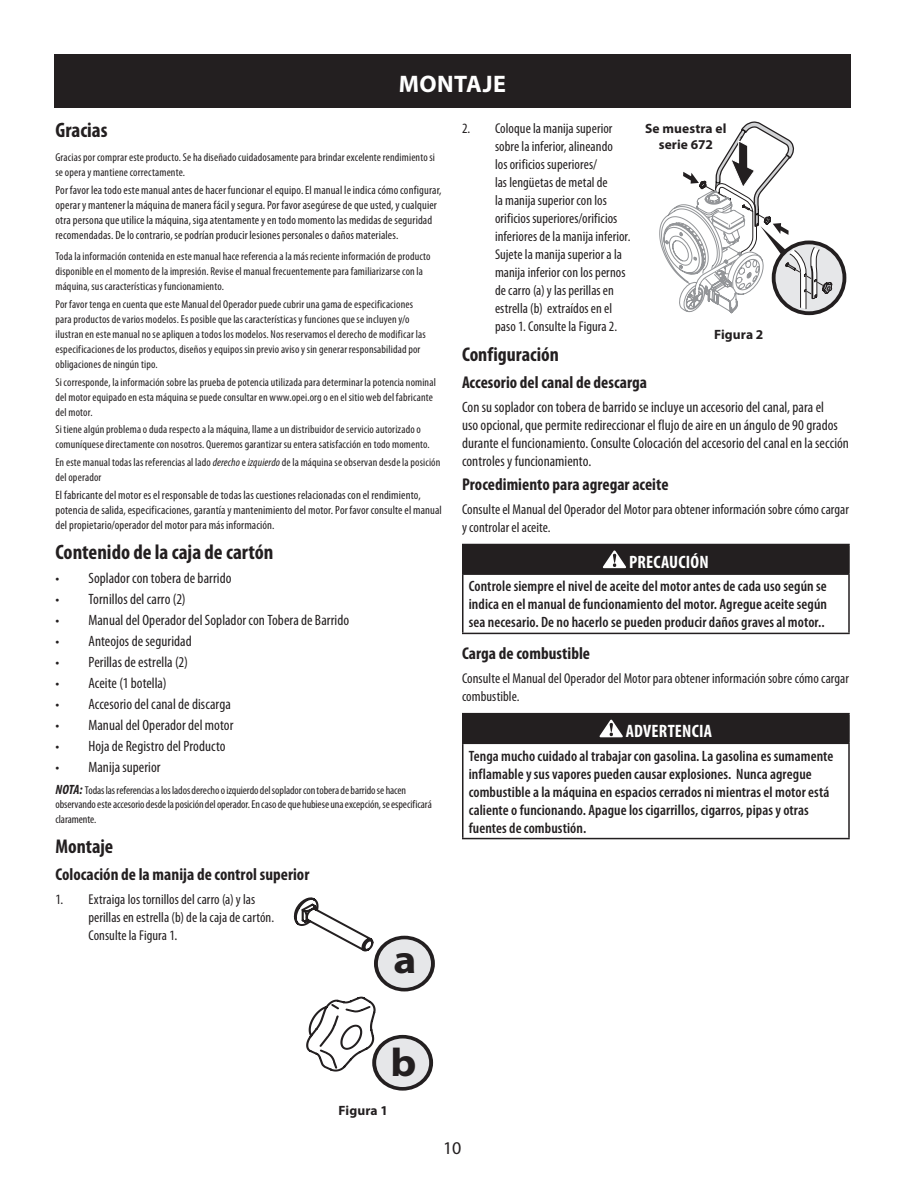
<style>
.page{position:relative;width:918px;height:1188px;background:#fff}
.page>*{position:absolute;margin:0;border:0;box-sizing:border-box;transform-origin:0 0}
.Figure_Number___Call{font:700 39.9px "Myriad Pro";color:#231f20;scale:1.09 1}
.t1{font:700 24px "Myriad Pro";letter-spacing:.02em;color:#fff}
.Heading{font:700 condensed 21px "Myriad Pro";color:#231f20}
.To_The_Owner_Heading{font:700 condensed 21px "Myriad Pro";color:#231f20}
.Heading-2{font:700 condensed 19.95px "Myriad Pro";color:#231f20}
.Warning__-_Danger{font:700 condensed 18px "Myriad Pro";letter-spacing:.01em;color:#fff}
.t2{font:18px "Myriad Pro";color:#231f20}
.Sub-Heading{font:700 condensed 17.1px "Myriad Pro";color:#231f20}
.Body{font:condensed 15px/18px "Myriad Pro";letter-spacing:.005em;color:#231f20}
.Warning_Body{font:600 condensed 15px/18px "Myriad Pro";letter-spacing:.005em;color:#231f20;text-align:justify}
.Body-2{font:condensed 14.25px/18px "Myriad Pro";letter-spacing:.005em;color:#231f20}
.Figure_Number___Call-2{font:700 13.5px/16.2px "Myriad Pro";letter-spacing:.005em;color:#231f20;text-align:center}
.To_The_Owner_Body{font:condensed 12px/15px "Myriad Pro";letter-spacing:.01em;color:#231f20}
.To_The_Owner_Body-2{font:condensed 11.4px/15px "Myriad Pro";letter-spacing:.015em;color:#231f20}
.Note{font:condensed 11.4px/14.4px "Myriad Pro";letter-spacing:-.005em;color:#231f20}
.s1{font-style:italic}
.s2{font-weight:700;font-style:italic;font-size:13.5px}
.s3{font-size:15px}
</style>
<div class="page">
<div style="left:54px;top:54px;width:796px;height:54px;background:#231f20"></div>
<div style="left:463px;top:544px;width:386px;height:30px;background:#231f20"></div>
<hr style="left:462px;top:544px;width:388px;height:1px;background:#231f20">
<hr style="left:462px;top:545px;width:2px;height:28px;background:#231f20">
<hr style="left:848px;top:545px;width:2px;height:28px;background:#231f20">
<hr style="left:462px;top:573px;width:388px;height:2px;background:#231f20">
<hr style="left:462px;top:575px;width:2px;height:58px;background:#231f20">
<hr style="left:848px;top:575px;width:2px;height:58px;background:#231f20">
<hr style="left:462px;top:633px;width:388px;height:1px;background:#231f20">
<svg style="left:603px;top:550px;width:23px;height:18px"></svg>
<div style="left:463px;top:714px;width:386px;height:29px;background:#231f20"></div>
<hr style="left:462px;top:713px;width:388px;height:1px;background:#231f20">
<hr style="left:462px;top:714px;width:2px;height:29px;background:#231f20">
<hr style="left:848px;top:714px;width:2px;height:29px;background:#231f20">
<hr style="left:462px;top:743px;width:388px;height:1px;background:#231f20">
<hr style="left:462px;top:744px;width:2px;height:94px;background:#231f20">
<hr style="left:848px;top:744px;width:2px;height:94px;background:#231f20">
<hr style="left:462px;top:838px;width:388px;height:1px;background:#231f20">
<svg style="left:599px;top:720px;width:24px;height:17px"></svg>
<div style="left:374px;top:1037px;width:57px;height:52px;background:#e6e7e9;border-radius:50%"></div>
<div style="left:372px;top:1035px;width:61px;height:56px;border:4px solid #231f20;border-radius:50%"></div>
<div style="left:376px;top:937px;width:57px;height:53px;background:#e6e7e9;border-radius:50%"></div>
<div style="left:374px;top:936px;width:61px;height:56px;border:4px solid #231f20;border-radius:50%"></div>
<svg style="left:306px;top:996px;width:71px;height:77px"></svg>
<svg style="left:293px;top:897px;width:81px;height:55px"></svg>
<svg style="left:774px;top:242px;width:70px;height:71px"></svg>
<div style="left:772px;top:241px;width:74px;height:74px;border:4px solid #231f20;border-radius:50%"></div>
<svg style="left:659px;top:121px;width:174px;height:195px"></svg>
<h2 class="t1" style="left:399px;top:68px;width:109px">MONTAJE</h2>
<p class="To_The_Owner_Heading" style="left:56px;top:117px;width:54px">Gracias</p>
<p class="To_The_Owner_Body-2" style="left:56px;top:150px;width:381px">Gracias por comprar este producto. Se ha diseñado cuidadosamente para brindar excelente rendimiento si se opera y mantiene correctamente.</p>
<p class="To_The_Owner_Body" style="left:56px;top:183px;width:388px">Por favor lea todo este manual antes de hacer funcionar el equipo. El manual le indica cómo configurar, operar y mantener la máquina de manera fácil y segura. Por favor asegúrese de que usted, y cualquier otra persona que utilice la máquina, siga atentamente y en todo momento las medidas de seguridad recomendadas. De lo contrario, se podrían producir lesiones personales o daños materiales.</p>
<p class="To_The_Owner_Body-2" style="left:56px;top:249px;width:377px">Toda la información contenida en este manual hace referencia a la más reciente información de producto disponible en el momento de la impresión. Revise el manual frecuentemente para familiarizarse con la máquina, sus características y funcionamiento.</p>
<p class="To_The_Owner_Body-2" style="left:56px;top:297px;width:372px">Por favor tenga en cuenta que este Manual del Operador puede cubrir una gama de especificaciones para productos de varios modelos. Es posible que las características y funciones que se incluyen y/o ilustran en este manual no se apliquen a todos los modelos. Nos reservamos el derecho de modificar las especificaciones de los productos, diseños y equipos sin previo aviso y sin generar responsabilidad por obligaciones de ningún tipo.</p>
<p class="To_The_Owner_Body-2" style="left:56px;top:375px;width:382px">Si corresponde, la información sobre las prueba de potencia utilizada para determinar la potencia nominal del motor equipado en esta máquina se puede consultar en www.opei.org o en el sitio web del fabricante del motor.</p>
<p class="To_The_Owner_Body-2" style="left:56px;top:422px;width:376px">Si tiene algún problema o duda respecto a la máquina, llame a un distribuidor de servicio autorizado o comuníquese directamente con nosotros. Queremos garantizar su entera satisfacción en todo momento.</p>
<p class="To_The_Owner_Body-2" style="left:56px;top:455px;width:386px">En este manual todas las referencias al lado <span class="s1">derecho</span> e <span class="s1">izquierdo</span> de la máquina se observan desde la posición del operador</p>
<p class="To_The_Owner_Body" style="left:56px;top:488px;width:388px">El fabricante del motor es el responsable de todas las cuestiones relacionadas con el rendimiento, potencia de salida, especificaciones, garantía y mantenimiento del motor. Por favor consulte el manual del propietario/operador del motor para más información.</p>
<p class="Heading" style="left:56px;top:539px;width:220px">Contenido de la caja de cartón</p>
<p class="Body" style="left:56px;top:569px;width:178px">• Soplador con tobera de barrido</p>
<p class="Body" style="left:56px;top:590px;width:132px">• Tornillos del carro (2)</p>
<p class="Body" style="left:56px;top:611px;width:295px">• Manual del Operador del Soplador con Tobera de Barrido</p>
<p class="Body" style="left:56px;top:632px;width:138px">• Anteojos de seguridad</p>
<p class="Body" style="left:56px;top:653px;width:134px">• Perillas de estrella (2)</p>
<p class="Body" style="left:56px;top:674px;width:113px">• Aceite (1 botella)</p>
<p class="Body" style="left:56px;top:695px;width:177px">• Accesorio del canal de discarga</p>
<p class="Body" style="left:56px;top:716px;width:179px">• Manual del Operador del motor</p>
<p class="Body" style="left:56px;top:737px;width:172px">• Hoja de Registro del Producto</p>
<p class="Body" style="left:56px;top:758px;width:107px">• Manija superior</p>
<p class="Note" style="left:56px;top:783px;width:378px"><span class="s2">NOTA:</span> Todas las referencias a los lados derecho o izquierdo del soplador con tobera de barrido se hacen observando este accesorio desde la posición del operador. En caso de que hubiese una excepción, se especificará claramente.</p>
<p class="Heading-2" style="left:56px;top:834px;width:59px">Montaje</p>
<p class="Sub-Heading" style="left:56px;top:863px;width:255px">Colocación de la manija de control superior</p>
<p class="Body-2" style="left:88px;top:890px;width:187px;text-indent:-33px">1. Extraiga los tornillos del carro (a) y las perillas en estrella (b) de la caja de cartón.<br>Consulte la Figura 1<span class="s3">.</span></p>
<p class="Figure_Number___Call" style="left:394px;top:934px;width:23px">a</p>
<p class="Body-2" style="left:495px;top:119px;width:137px;text-indent:-33px">2. Coloque la manija superior sobre la inferior, alineando<br>los orificios superiores/<br>las lengüetas de metal de<br>la manija superior con los orificios superiores/orificios inferiores de la manija inferior.<br>Sujete la manija superior a la manija inferior con los pernos de carro (a) y las perillas en estrella (b) extraídos en el paso 1. Consulte la Figura 2.</p>
<p class="Heading-2" style="left:462px;top:342px;width:98px">Configuración</p>
<p class="Sub-Heading" style="left:462px;top:371px;width:187px">Accesorio del canal de descarga</p>
<p class="Body" style="left:462px;top:398px;width:389px">Con su soplador con tobera de barrido se incluye un accesorio del canal, para el<br>uso opcional, que permite redireccionar el flujo de aire en un ángulo de 90 grados durante el funcionamiento. Consulte Colocación del accesorio del canal en la sección controles y funcionamiento.</p>
<p class="Sub-Heading" style="left:462px;top:473px;width:208px">Procedimiento para agregar aceite</p>
<p class="Body-2" style="left:462px;top:500px;width:389px">Consulte el Manual del Operador del Motor para obtener información sobre cómo cargar y controlar el aceite.</p>
<p class="Warning__-_Danger" style="left:629px;top:551px;width:81px">PRECAUCIÓN</p>
<p class="Warning_Body" style="left:469px;top:577px;width:360px">Controle siempre el nivel de aceite del motor antes de cada uso según se indica en el manual de funcionamiento del motor. Agregue aceite según sea necesario. De no hacerlo se pueden producir daños graves al motor..</p>
<p class="Sub-Heading" style="left:462px;top:643px;width:130px">Carga de combustible</p>
<p class="Body-2" style="left:462px;top:669px;width:389px">Consulte el Manual del Operador del Motor para obtener información sobre cómo cargar combustible.</p>
<p class="Warning__-_Danger" style="left:626px;top:720px;width:88px">ADVERTENCIA</p>
<p class="Warning_Body" style="left:469px;top:746px;width:366px;text-align:left">Tenga mucho cuidado al trabajar con gasolina. La gasolina es sumamente inflamable y sus vapores pueden causar explosiones. Nunca agregue combustible a la máquina en espacios cerrados ni mientras el motor está caliente o funcionando. Apague los cigarrillos, cigarros, pipas y otras fuentes de combustión.</p>
<p class="Figure_Number___Call-2" style="left:645px;top:119px;width:83px">Se muestra el serie 672</p>
<p class="Figure_Number___Call-2" style="left:714px;top:326px;width:51px">Figura 2</p>
<p class="Figure_Number___Call" style="left:391px;top:1036px;width:25px">b</p>
<p class="Figure_Number___Call-2" style="left:339px;top:1102px;width:51px">Figura 1</p>
<h3 class="t2" style="left:443px;top:1137px;width:20px">10</h3>
</div>
